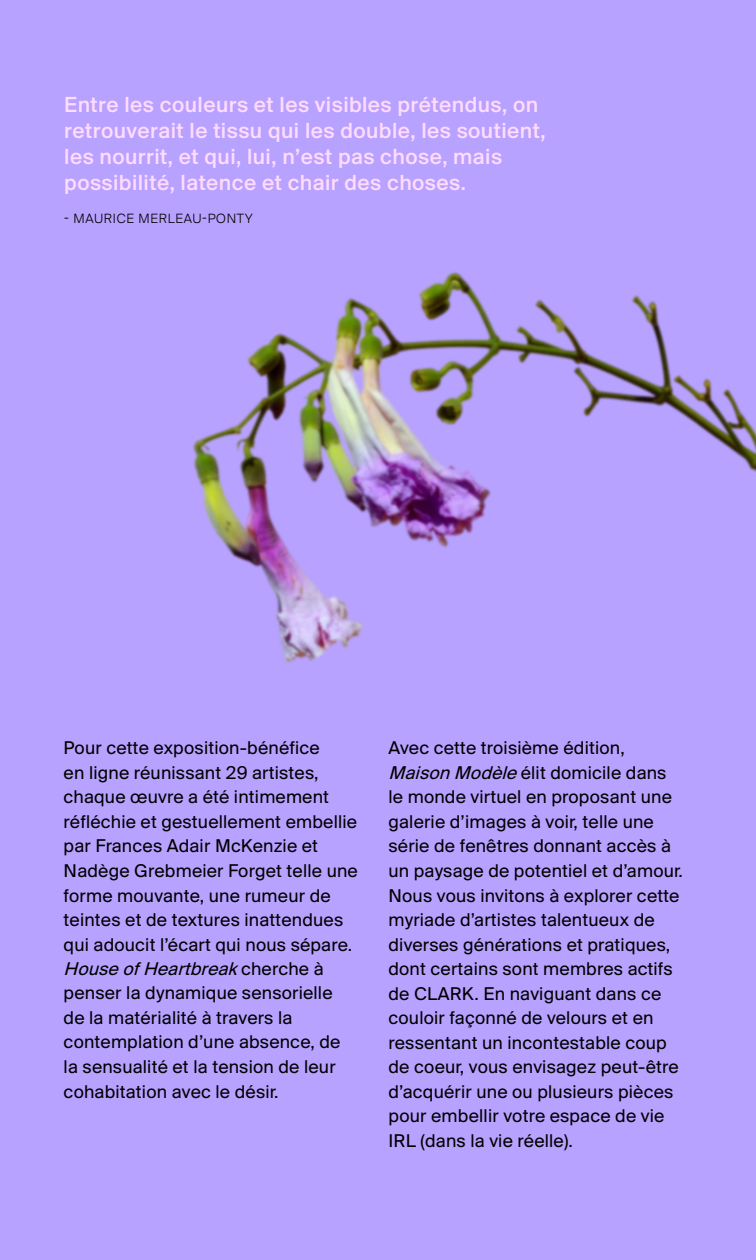
<style>
.page{position:relative;width:756px;height:1260px;background:#b7a2ff}
.page>*{position:absolute;margin:0;border:0;box-sizing:border-box;transform-origin:0 0}
.t1{font:500 22.75px/26.2px "Suisse BP Intl";letter-spacing:.02em;color:#ffdbff}
.t2{font:19.25px/24.5px "Suisse BP Intl";letter-spacing:.01em;color:#000}
.t3{font:300 14px "Suisse BP Intl";letter-spacing:.05em;color:#000}
.s1{font-style:italic}
</style>
<div class="page">
<img style="left:192px;top:271px;width:564px;height:393px">
<p class="t1" style="left:64px;top:90px;width:483px">Entre les couleurs et les visibles prétendus, on retrouverait le tissu qui les double, les soutient, les nourrit, et qui, lui, n’est pas chose, mais possibilité, latence et chair des choses.</p>
<p class="t3" style="left:64px;top:210px;width:190px">- MAURICE MERLEAU-PONTY</p>
<p class="t2" style="left:64px;top:735px;width:296px">Pour cette exposition-bénéfice<br>en ligne réunissant 29 artistes, chaque œuvre a été intimement réfléchie et gestuellement embellie par Frances Adair McKenzie et<br>Nadège Grebmeier Forget telle une forme mouvante, une rumeur de teintes et de textures inattendues qui adoucit l’écart qui nous sépare.<br><span class="s1">HouseofHeartbreak</span>c h e r c h e à penser la dynamique sensorielle de la matérialité à travers la contemplation d’une absence, de la sensualité et la tension de leur cohabitation avec le désir.</p>
<p class="t2" style="left:388px;top:735px;width:296px">Avec cette troisième édition, <span class="s1">MaisonModèle</span>élit domicile dans le monde virtuel en proposant une galerie d’images à voir, telle une série de fenêtres donnant accès à un paysage de potentiel et d’amour.<br>Nous vous invitons à explorer cette myriade d’artistes talentueux de diverses générations et pratiques, dont certains sont membres actifs de CLARK. En naviguant dans ce couloir façonné de velours et en ressentant un incontestable coup de coeur, vous envisagez peut-être d’acquérir une ou plusieurs pièces pour embellir votre espace de vie IRL (dans la vie réelle).</p>
</div>
